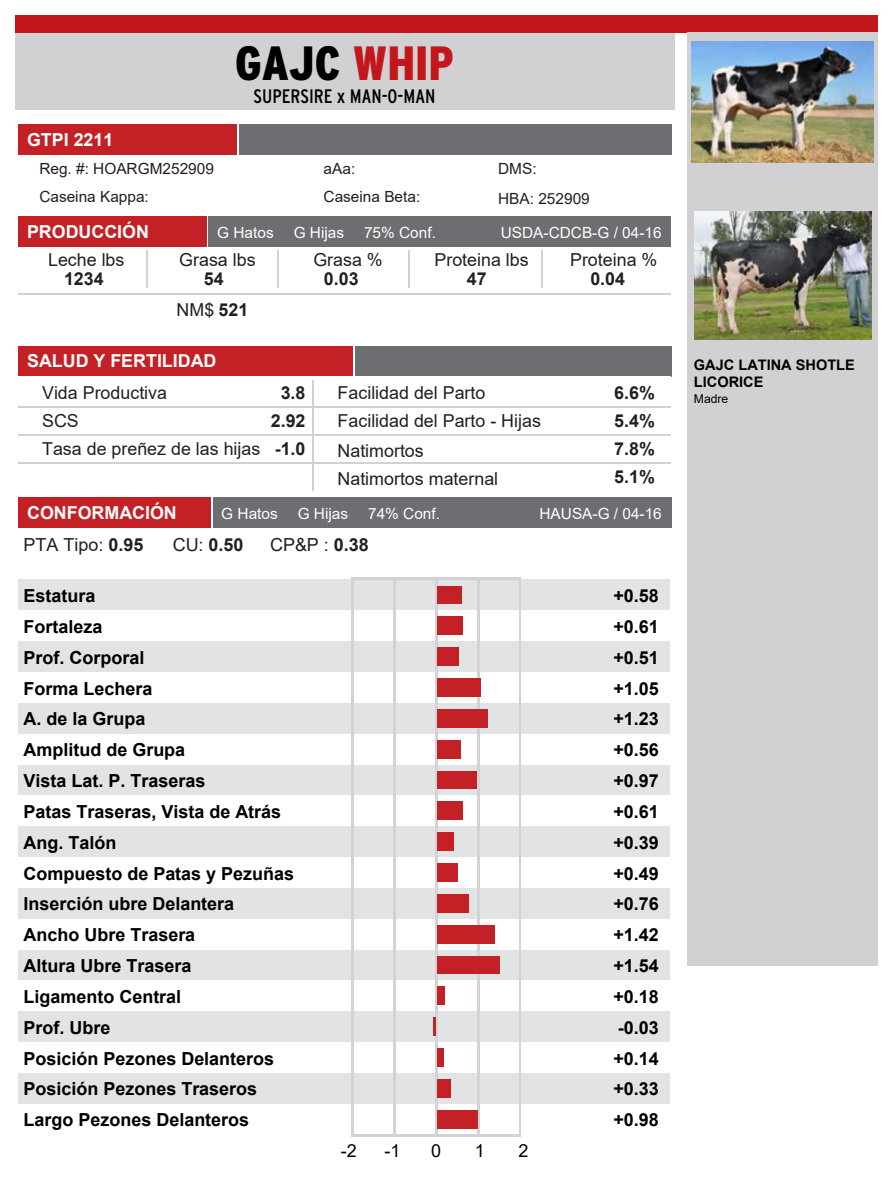
<style>
.page{position:relative;width:893px;height:1188px;background:#fff}
.page>*{position:absolute;margin:0;border:0;box-sizing:border-box;transform-origin:0 0}
.t1{font:900 condensed 48px "Interstate";color:#000}
.t2{font:condensed 19.5px "Interstate";color:#000}
.t3{font:700 18px "Arial";color:#000}
.t4{font:18px "Arial";color:#221f20}
.t5{font:700 18px "Arial";color:#221f20}
.t6{font:18px "Arial";color:#000}
.t7{font:17.85px/28px "Arial";color:#221f20}
.t8{font:700 17.85px "Arial";color:#fff}
.t9{font:700 17.85px/28px "Arial";color:#221f20}
.t10{font:15.45px "Arial";color:#fff}
.t11{font:15.45px "Arial";color:#221f20}
.t12{font:700 14.55px/17.4px "Arial";color:#000}
.t13{font:12.15px "Arial";color:#000}
.s1{color:#c4171c}
.s2{font-weight:700}
.s3{font-weight:400}
</style>
<div class="page">
<div style="left:15px;top:33px;width:659px;height:77px;background:#d1d1d4"></div>
<div style="left:15px;top:15px;width:863px;height:18px;background:#c4171c"></div>
<div style="left:687px;top:33px;width:191px;height:933px;background:#d1d1d4"></div>
<img style="left:694px;top:211px;width:177px;height:128px">
<div style="left:18px;top:1073px;width:651px;height:31px;background:#e2e3e4"></div>
<div style="left:18px;top:1011px;width:651px;height:31px;background:#e2e3e4"></div>
<div style="left:18px;top:949px;width:651px;height:31px;background:#e2e3e4"></div>
<div style="left:18px;top:888px;width:651px;height:31px;background:#e2e3e4"></div>
<div style="left:18px;top:826px;width:651px;height:31px;background:#e2e3e4"></div>
<div style="left:18px;top:765px;width:651px;height:30px;background:#e2e3e4"></div>
<div style="left:18px;top:703px;width:651px;height:31px;background:#e2e3e4"></div>
<div style="left:18px;top:641px;width:651px;height:31px;background:#e2e3e4"></div>
<div style="left:18px;top:580px;width:651px;height:30px;background:#e2e3e4"></div>
<div style="left:18px;top:125px;width:219px;height:30px;background:#c42127"></div>
<div style="left:239px;top:125px;width:432px;height:30px;background:#6d6e71"></div>
<div style="left:18px;top:217px;width:189px;height:30px;background:#c42127"></div>
<div style="left:208px;top:217px;width:463px;height:30px;background:#6d6e71"></div>
<hr style="left:146px;top:250px;width:2px;height:38px;background:#d2d1d4">
<hr style="left:277px;top:250px;width:2px;height:38px;background:#d2d1d4">
<hr style="left:408px;top:250px;width:1px;height:38px;background:#d2d1d4">
<hr style="left:541px;top:250px;width:1px;height:38px;background:#d2d1d4">
<hr style="left:18px;top:294px;width:653px;height:1px;background:#d2d1d4">
<div style="left:18px;top:346px;width:335px;height:30px;background:#c42127"></div>
<div style="left:355px;top:346px;width:316px;height:30px;background:#6d6e71"></div>
<hr style="left:312px;top:380px;width:2px;height:26px;background:#d2d1d4">
<hr style="left:18px;top:406px;width:653px;height:2px;background:#d2d1d4">
<hr style="left:312px;top:408px;width:2px;height:26px;background:#d2d1d4">
<hr style="left:18px;top:434px;width:653px;height:2px;background:#d2d1d4">
<hr style="left:312px;top:436px;width:2px;height:26px;background:#d2d1d4">
<hr style="left:18px;top:462px;width:653px;height:2px;background:#d2d1d4">
<hr style="left:312px;top:464px;width:2px;height:26px;background:#d2d1d4">
<div style="left:18px;top:498px;width:193px;height:30px;background:#c42127"></div>
<div style="left:213px;top:498px;width:458px;height:30px;background:#6d6e71"></div>
<hr style="left:351px;top:577px;width:170px;height:2px;background:#d2d1d4">
<img style="left:435px;top:579px;width:2px;height:555px">
<img style="left:477px;top:580px;width:2px;height:554px">
<img style="left:437px;top:586px;width:24px;height:18px">
<img style="left:437px;top:617px;width:25px;height:18px">
<img style="left:437px;top:1110px;width:40px;height:18px">
<img style="left:437px;top:1079px;width:14px;height:18px">
<img style="left:437px;top:1049px;width:6px;height:17px">
<img style="left:437px;top:987px;width:8px;height:18px">
<img style="left:437px;top:956px;width:63px;height:18px">
<img style="left:437px;top:925px;width:58px;height:18px">
<img style="left:437px;top:894px;width:31px;height:18px">
<img style="left:437px;top:864px;width:20px;height:17px">
<img style="left:437px;top:833px;width:16px;height:18px">
<img style="left:437px;top:802px;width:25px;height:18px">
<img style="left:437px;top:771px;width:40px;height:18px">
<img style="left:437px;top:740px;width:23px;height:18px">
<img style="left:437px;top:709px;width:50px;height:18px">
<img style="left:437px;top:679px;width:43px;height:17px">
<img style="left:437px;top:648px;width:21px;height:18px">
<svg style="left:434px;top:1018px;width:1px;height:18px"></svg>
<img style="left:692px;top:42px;width:181px;height:120px">
<h1 class="t1" style="left:235px;top:34px;width:220px">GAJC <span class="s1">WHIP</span></h1>
<p class="t2" style="left:253px;top:84px;width:183px">SUPERSIRE x MAN-O-MAN</p>
<p class="t8" style="left:27px;top:127px;width:88px">GTPI 2211</p>
<p class="t11" style="left:39px;top:158px;width:176px">Reg. #: HOARGM252909</p>
<p class="t11" style="left:323px;top:158px;width:33px">aAa:</p>
<p class="t11" style="left:498px;top:158px;width:40px">DMS:</p>
<p class="t11" style="left:39px;top:186px;width:111px">Caseina Kappa:</p>
<p class="t11" style="left:323px;top:186px;width:98px">Caseina Beta:</p>
<p class="t8" style="left:27px;top:219px;width:123px">PRODUCCIÓN</p>
<p class="t10" style="left:217px;top:222px;width:58px">G Hatos</p>
<p class="t10" style="left:294px;top:222px;width:52px">G Hijas</p>
<p class="t10" style="left:364px;top:222px;width:73px">75% Conf.</p>
<p class="t10" style="left:501px;top:222px;width:162px">USDA-CDCB-G / 04-16</p>
<p class="t7" style="left:48px;top:246px;width:78px">Leche lbs</p>
<p class="t9" style="left:64px;top:265px;width:41px">1234</p>
<p class="t11" style="left:498px;top:188px;width:93px">HBA: 252909</p>
<p class="t7" style="left:179px;top:246px;width:78px">Grasa lbs</p>
<p class="t9" style="left:204px;top:265px;width:21px">54</p>
<p class="t7" style="left:313px;top:246px;width:71px">Grasa %</p>
<p class="t9" style="left:324px;top:265px;width:36px">0.03</p>
<p class="t7" style="left:570px;top:246px;width:89px">Proteina %</p>
<p class="t9" style="left:590px;top:265px;width:36px">0.04</p>
<p class="t7" style="left:434px;top:246px;width:96px">Proteina lbs</p>
<p class="t9" style="left:467px;top:265px;width:21px">47</p>
<p class="t7" style="left:176px;top:296px;width:73px">NM$ <span class="s2">521</span></p>
<p class="t8" style="left:27px;top:349px;width:191px">SALUD Y FERTILIDAD</p>
<p class="t7" style="left:42px;top:379px;width:126px">Vida Productiva</p>
<p class="t9" style="left:281px;top:379px;width:26px">3.8</p>
<p class="t7" style="left:337px;top:379px;width:149px">Facilidad del Parto</p>
<p class="t9" style="left:614px;top:379px;width:42px">6.6%</p>
<p class="t7" style="left:42px;top:407px;width:38px">SCS</p>
<p class="t9" style="left:271px;top:407px;width:36px">2.92</p>
<p class="t7" style="left:337px;top:407px;width:205px">Facilidad del Parto - Hijas</p>
<p class="t9" style="left:614px;top:407px;width:42px">5.4%</p>
<p class="t7" style="left:42px;top:435px;width:265px">Tasa de preñez de las hijas <span class="s2">-1.0</span></p>
<p class="t9" style="left:614px;top:435px;width:42px">7.8%<br>5.1%</p>
<p class="t8" style="left:27px;top:500px;width:151px">CONFORMACIÓN</p>
<p class="t10" style="left:221px;top:503px;width:58px">G Hatos</p>
<p class="t10" style="left:298px;top:503px;width:52px">G Hijas</p>
<p class="t10" style="left:368px;top:503px;width:73px">74% Conf.</p>
<p class="t10" style="left:539px;top:503px;width:124px">HAUSA-G / 04-16</p>
<p class="t4" style="left:23px;top:533px;width:121px">PTA Tipo: <span class="s2">0.95</span></p>
<p class="t5" style="left:173px;top:532px;width:72px"><span class="s3">CU:</span> 0.50</p>
<p class="t4" style="left:270px;top:533px;width:100px">CP&amp;P : <span class="s2">0.38</span></p>
<p class="t3" style="left:23px;top:583px;width:73px">Estatura</p>
<p class="t3" style="left:613px;top:583px;width:47px">+0.58</p>
<p class="t3" style="left:23px;top:614px;width:80px">Fortaleza</p>
<p class="t3" style="left:613px;top:614px;width:47px">+0.61</p>
<p class="t3" style="left:23px;top:645px;width:122px">Prof. Corporal</p>
<p class="t3" style="left:613px;top:645px;width:47px">+0.51</p>
<p class="t3" style="left:23px;top:676px;width:130px">Forma Lechera</p>
<p class="t3" style="left:613px;top:676px;width:47px">+1.05</p>
<p class="t3" style="left:23px;top:706px;width:123px">A. de la Grupa</p>
<p class="t3" style="left:613px;top:706px;width:47px">+1.23</p>
<p class="t3" style="left:23px;top:737px;width:163px">Amplitud de Grupa</p>
<p class="t3" style="left:613px;top:737px;width:47px">+0.56</p>
<p class="t3" style="left:23px;top:768px;width:183px">Vista Lat. P. Traseras</p>
<p class="t3" style="left:613px;top:768px;width:47px">+0.97</p>
<p class="t3" style="left:23px;top:799px;width:259px">Patas Traseras, Vista de Atrás</p>
<p class="t3" style="left:613px;top:799px;width:47px">+0.61</p>
<p class="t3" style="left:23px;top:830px;width:94px">Ang. Talón</p>
<p class="t3" style="left:613px;top:830px;width:47px">+0.39</p>
<p class="t3" style="left:23px;top:861px;width:272px">Compuesto de Patas y Pezuñas</p>
<p class="t3" style="left:613px;top:861px;width:47px">+0.49</p>
<p class="t3" style="left:23px;top:891px;width:212px">Inserción ubre Delantera</p>
<p class="t3" style="left:613px;top:891px;width:47px">+0.76</p>
<p class="t3" style="left:23px;top:922px;width:173px">Ancho Ubre Trasera</p>
<p class="t3" style="left:613px;top:922px;width:47px">+1.42</p>
<p class="t3" style="left:23px;top:953px;width:169px">Altura Ubre Trasera</p>
<p class="t3" style="left:613px;top:953px;width:47px">+1.54</p>
<p class="t3" style="left:23px;top:984px;width:159px">Ligamento Central</p>
<p class="t3" style="left:613px;top:984px;width:47px">+0.18</p>
<p class="t3" style="left:23px;top:1015px;width:88px">Prof. Ubre</p>
<p class="t3" style="left:618px;top:1015px;width:42px">-0.03</p>
<p class="t3" style="left:23px;top:1046px;width:252px">Posición Pezones Delanteros</p>
<p class="t3" style="left:613px;top:1046px;width:47px">+0.14</p>
<p class="t3" style="left:23px;top:1076px;width:235px">Posición Pezones Traseros</p>
<p class="t3" style="left:613px;top:1076px;width:47px">+0.33</p>
<p class="t3" style="left:23px;top:1107px;width:227px">Largo Pezones Delanteros</p>
<p class="t3" style="left:613px;top:1107px;width:47px">+0.98</p>
<p class="t6" style="left:341px;top:1138px;width:17px">-2</p>
<p class="t6" style="left:384px;top:1138px;width:17px">-1</p>
<p class="t6" style="left:431px;top:1138px;width:11px">0</p>
<p class="t6" style="left:474px;top:1138px;width:11px">1</p>
<p class="t6" style="left:518px;top:1138px;width:11px">2</p>
<p class="t7" style="left:337px;top:437px;width:162px">Natimortos<br>Natimortos maternal</p>
<p class="t12" style="left:694px;top:356px;width:162px">GAJC LATINA SHOTLE<br>LICORICE</p>
<p class="t13" style="left:694px;top:390px;width:36px">Madre</p>
</div>
